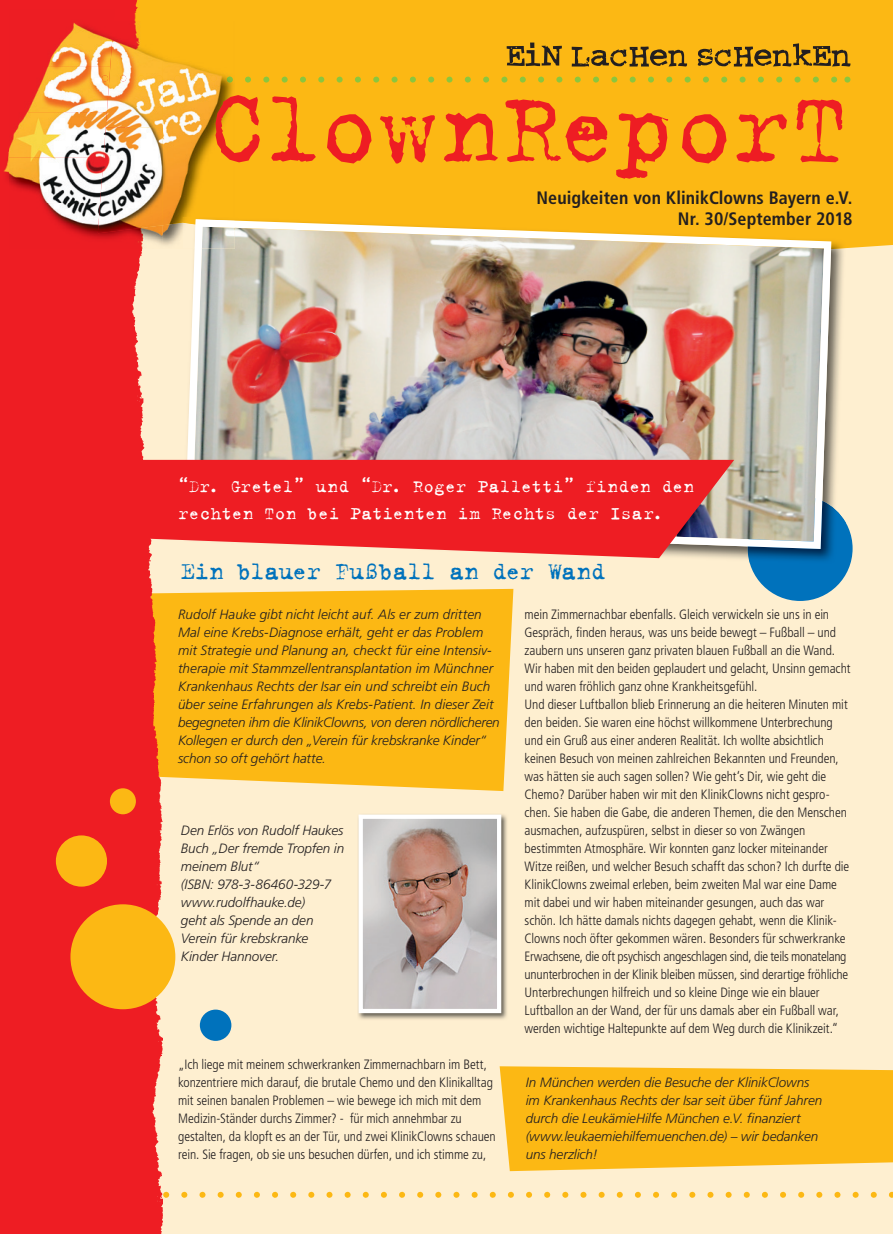
<style>
.page{position:relative;width:893px;height:1234px;background:#fff}
.page>*{position:absolute;margin:0;border:0;box-sizing:border-box;transform-origin:0 0}
.t1{font:111px "Trixie Text";letter-spacing:-.02em;color:#ee1d23}
.t2{font:27px "Trixie Text";letter-spacing:-.02em;color:#0072bc}
.t3{font:19.5px/27px "Trixie Text";color:#fff}
.t4{font:700 condensed 18px/21.6px "Frutiger";letter-spacing:.005em;color:#231f20;text-align:right}
.t5{font:300 condensed 13.5px/18px "Frutiger";letter-spacing:-.005em;color:#231f20}
.t6{font:italic 300 13.5px/18px "Frutiger";letter-spacing:-.005em;color:#231f20}
</style>
<div class="page">
<div style="left:0;top:0;width:893px;height:1233px;background:#feefd0"></div>
<div style="left:748px;top:496px;width:105px;height:105px;background:#0072bc;border-radius:50%"></div>
<svg style="left:163px;top:1191px;width:730px;height:6px"></svg>
<div style="left:163px;top:0;width:730px;height:249px;background:#fcb814"></div>
<svg style="left:507px;top:43px;width:55px;height:23px"></svg>
<svg style="left:572px;top:47px;width:115px;height:19px;background:#a57b18"></svg>
<svg style="left:698px;top:43px;width:152px;height:23px;background:#af8218"></svg>
<img style="left:831px;top:249px;width:12px;height:252px">
<img style="left:656px;top:549px;width:92px;height:10px">
<img style="left:748px;top:501px;width:98px;height:62px">
<div style="left:236px;top:217px;width:610px;height:32px;background:#fcb814"></div>
<img style="left:185px;top:219px;width:646px;height:330px">
<div style="left:163px;top:588px;width:350px;height:202px;background:#fcb814"></div>
<svg style="left:163px;top:460px;width:571px;height:98px;background:#ea3739"></svg>
<svg style="left:500px;top:1066px;width:393px;height:104px;background:#fcbb20"></svg>
<div style="left:0;top:0;width:163px;height:1233px;background:#ee1d23"></div>
<div style="left:70px;top:904px;width:105px;height:105px;background:#fcb814;border-radius:50%"></div>
<div style="left:56px;top:835px;width:51px;height:51px;background:#fcb814;border-radius:50%"></div>
<div style="left:200px;top:1009px;width:31px;height:31px;background:#0072bc;border-radius:50%"></div>
<div style="left:110px;top:788px;width:26px;height:26px;background:#fcb814;border-radius:50%"></div>
<img style="left:358px;top:814px;width:149px;height:205px">
<img style="left:364px;top:819px;width:132px;height:188px">
<div style="left:359px;top:814px;width:142px;height:198px;border:4px solid #fff"></div>
<img style="left:235px;top:21px;width:1px;height:196px">
<svg style="left:235px;top:217px;width:1px;height:31px"></svg>
<img style="left:163px;top:9px;width:72px;height:214px">
<img style="left:202px;top:248px;width:33px;height:1px">
<svg style="left:163px;top:248px;width:39px;height:1px"></svg>
<img style="left:9px;top:9px;width:154px;height:12px">
<img style="left:9px;top:203px;width:154px;height:46px">
<img style="left:0;top:9px;width:9px;height:240px">
<img style="left:163px;top:223px;width:32px;height:25px">
<img style="left:183px;top:217px;width:52px;height:7px">
<img style="left:195px;top:219px;width:40px;height:29px">
<img style="left:9px;top:21px;width:97px;height:46px">
<img style="left:9px;top:67px;width:97px;height:45px">
<img style="left:9px;top:112px;width:97px;height:45px">
<img style="left:9px;top:157px;width:89px;height:46px">
<img style="left:3px;top:21px;width:6px;height:227px">
<img style="left:106px;top:21px;width:57px;height:106px">
<img style="left:98px;top:127px;width:65px;height:106px">
<svg style="left:102px;top:75px;width:748px;height:8px;background:#e8bb26"></svg>
<p class="t1" style="left:208px;top:62px;width:646px">ClownReporT</p>
<p class="t4" style="left:537px;top:186px;width:318px">Neuigkeiten von KlinikClowns Bayern e.V.<br>Nr. 30/September 2018</p>
<p class="t3" style="left:178px;top:472px;width:518px">“Dr. Gretel” und “Dr. Roger Palletti” finden den rechten Ton bei Patienten im Rechts der Isar.</p>
<p class="t2" style="left:181px;top:555px;width:427px">Ein blauer Fußball an der Wand</p>
<p class="t6" style="left:178px;top:605px;width:323px">Rudolf Hauke gibt nicht leicht auf. Als er zum dritten Mal eine Krebs-Diagnose erhält, geht er das Problem mit Strategie und Planung an, checkt für eine Intensiv&shy;therapie mit Stammzellentransplantation im Münchner Krankenhaus Rechts der Isar ein und schreibt ein Buch über seine Erfahrungen als Krebs-Patient. In dieser Zeit begegneten ihm die KlinikClowns, von deren nördlicheren Kollegen er durch den „Verein für krebskranke Kinder“ schon so oft gehört hatte.</p>
<p class="t6" style="left:181px;top:821px;width:165px">Den Erlös von Rudolf Haukes<br>Buch „Der fremde Tropfen in meinem Blut“<br>(ISBN: 978-3-86460-329-7 www.rudolfhauke.de)<br>geht als Spende an den<br>Verein für krebskranke<br>Kinder Hannover.</p>
<p class="t5" style="left:178px;top:1055px;width:319px">„Ich liege mit meinem schwerkranken Zimmernachbarn im Bett, konzentriere mich darauf, die brutale Chemo und den Klinikalltag mit seinen banalen Problemen – wie bewege ich mich mit dem Medizin-Ständer durchs Zimmer? - für mich annehmbar zu gestalten, da klopft es an der Tür, und zwei KlinikClowns schauen rein. Sie fragen, ob sie uns besuchen dürfen, und ich stimme zu,</p>
<p class="t5" style="left:525px;top:605px;width:327px">mein Zimmernachbar ebenfalls. Gleich verwickeln sie uns in ein Gespräch, finden heraus, was uns beide bewegt – Fußball – und zaubern uns unseren ganz privaten blauen Fußball an die Wand.<br>Wir haben mit den beiden geplaudert und gelacht, Unsinn gemacht und waren fröhlich ganz ohne Krankheitsgefühl.<br>Und dieser Luftballon blieb Erinnerung an die heiteren Minuten mit den beiden. Sie waren eine höchst willkommene Unterbrechung und ein Gruß aus einer anderen Realität. Ich wollte absichtlich keinen Besuch von meinen zahlreichen Bekannten und Freunden, was hätten sie auch sagen sollen? Wie geht‘s Dir, wie geht die Chemo? Darüber haben wir mit den KlinikClowns nicht gespro&shy;chen. Sie haben die Gabe, die anderen Themen, die den Menschen ausmachen, aufzuspüren, selbst in dieser so von Zwängen bestimmten Atmosphäre. Wir konnten ganz locker miteinander Witze reißen, und welcher Besuch schafft das schon? Ich durfte die KlinikClowns zweimal erleben, beim zweiten Mal war eine Dame mit dabei und wir haben miteinander gesungen, auch das war schön. Ich hätte damals nichts dagegen gehabt, wenn die Klinik-Clowns noch öfter gekommen wären. Besonders für schwerkranke Erwachsene, die oft psychisch angeschlagen sind, die teils monatelang ununterbrochen in der Klinik bleiben müssen, sind derartige fröhliche Unterbrechungen hilfreich und so kleine Dinge wie ein blauer Luftballon an der Wand, der für uns damals aber ein Fußball war, werden wichtige Haltepunkte auf dem Weg durch die Klinikzeit.“</p>
<p class="t6" style="left:526px;top:1073px;width:298px">In München werden die Besuche der KlinikClowns im Krankenhaus Rechts der Isar seit über fünf Jahren durch die LeukämieHilfe München e.V. finanziert (www.leukaemiehilfemuenchen.de) – wir bedanken uns herzlich!</p>
</div>
